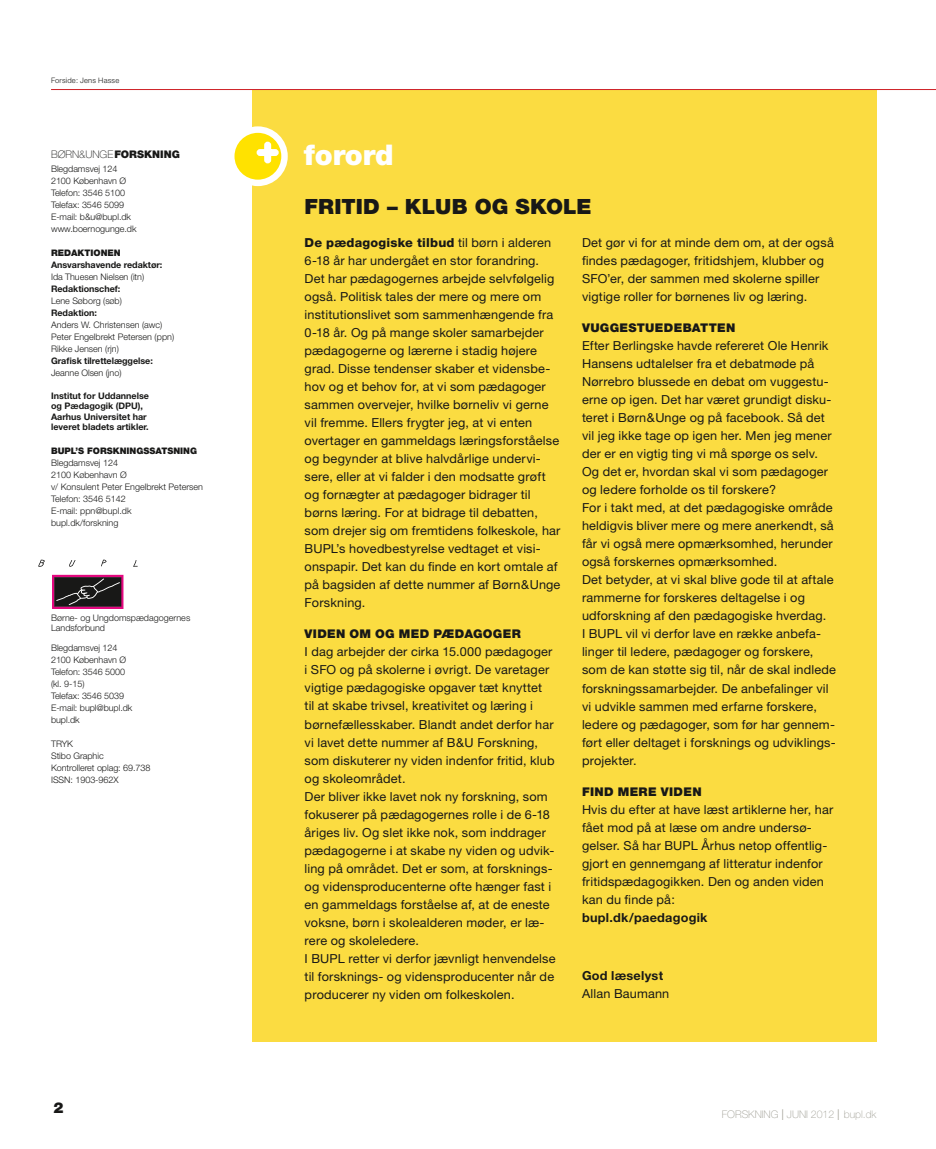
<style>
.page{position:relative;width:936px;height:1149px;background:#fff}
.page>*{position:absolute;margin:0;border:0;box-sizing:border-box;transform-origin:0 0}
.t1{font:900 28.5px "Helvetica Neue";color:#fff}
.t2{font:900 21px "Helvetica Neue";letter-spacing:.005em;color:#181817}
.t3{font:900 15px "Helvetica Neue";color:#181817}
.t4{font:12.45px/18px "Helvetica Neue";letter-spacing:.01em;color:#181817}
.t5{font:700 12.45px "Helvetica Neue";letter-spacing:.02em;color:#181817}
.t6{font:900 12px "Helvetica Neue";letter-spacing:.03em;color:#181817}
.t7{font:100 10.5px "Helvetica Neue";color:#9f9e94}
.t8{font:100 10.5px "Helvetica Neue";color:#181817}
.t9{font:300 9px/12px "Helvetica Neue";letter-spacing:-.005em;color:#181817}
.t10{font:700 9px/10.5px "Helvetica Neue";color:#181817}
.t11{font:900 9px "Helvetica Neue";color:#181817}
.t12{font:300 7.5px "Helvetica Neue";letter-spacing:.025em;color:#181817}
.s1{font-weight:900}
.s2{font-family:"Shuriken Boy";font-weight:400;font-size:30px}
.s3{font-weight:800}
.s4{font-size:15px}
</style>
<div class="page">
<div style="left:252px;top:90px;width:624px;height:951px;background:#fbdc41"></div>
<div style="left:228px;top:126px;width:60px;height:60px;background:#fff;border-radius:50%"></div>
<div style="left:234px;top:133px;width:47px;height:47px;background:#ffe200;border-radius:50%"></div>
<svg style="left:256px;top:140px;width:24px;height:25px"></svg>
<hr style="left:51px;top:89px;width:884px;height:1px;background:#ce2026">
<svg style="left:52px;top:574px;width:71px;height:34px;background:#4a293a"></svg>
<svg style="left:38px;top:559px;width:7px;height:8px"></svg>
<svg style="left:69px;top:560px;width:6px;height:6px"></svg>
<svg style="left:101px;top:559px;width:5px;height:7px"></svg>
<svg style="left:133px;top:560px;width:5px;height:6px"></svg>
<p class="t12" style="left:51px;top:76px;width:70px">Forside: Jens Hasse</p>
<p class="t8" style="left:51px;top:148px;width:130px">BØRN&amp;UNGE<span class="s1">FORSKNING</span></p>
<p class="t9" style="left:51px;top:162px;width:87px">Blegdamsvej 124<br>2100 København Ø<br>Telefon: 3546 5100<br>Telefax: 3546 5099<br>E-mail: b&amp;u@bupl.dk www.boernogunge.dk</p>
<p class="t11" style="left:51px;top:247px;width:8px">REDA</p>
<p class="t11" style="left:78px;top:247px;width:14px">KTIONEN</p>
<p class="t10" style="left:51px;top:259px;width:113px">Ansvarshavende redaktør:</p>
<p class="t9" style="left:51px;top:270px;width:95px">Ida Thuesen Nielsen (itn)</p>
<p class="t10" style="left:51px;top:283px;width:71px">Redaktionschef:</p>
<p class="t9" style="left:51px;top:294px;width:72px">Lene Søborg (søb)</p>
<p class="t10" style="left:51px;top:307px;width:47px">Redaktion:</p>
<p class="t9" style="left:51px;top:318px;width:125px">Anders W. Christensen (awc)<br>Peter Engelbrekt Petersen (ppn)<br>Rikke Jensen (rjn)</p>
<p class="t10" style="left:51px;top:355px;width:103px">Grafisk tilrettelæggelse:</p>
<p class="t9" style="left:51px;top:366px;width:72px">Jeanne Olsen (jno)</p>
<p class="t10" style="left:51px;top:390px;width:99px">Institut for Uddannelse og Pædagogik (DPU),<br>Aarhus Universitet har leveret bladets artikler.</p>
<p class="t11" style="left:51px;top:445px;width:8px">BUPL</p>
<p class="t11" style="left:76px;top:445px;width:123px">’S FORSKNINGSSATSNING</p>
<p class="t9" style="left:51px;top:456px;width:153px">Blegdamsvej 124<br>2100 København Ø<br>v/ Konsulent Peter Engelbrekt Petersen<br>Telefon: 3546 5142<br>E-mail: ppn@bupl.dk<br>bupl.dk/forskning</p>
<p class="t9" style="left:51px;top:612px;width:141px;line-height:10.5px">Børne- og Ungdomspædagogernes<br>Landsforbund</p>
<p class="t9" style="left:51px;top:641px;width:83px">Blegdamsvej 124<br>2100 København Ø<br>Telefon: 3546 5000 (kl. 9-15)<br>Telefax: 3546 5039<br>E-mail: bupl@bupl.dk bupl.dk</p>
<p class="t9" style="left:51px;top:737px;width:101px">TRYK<br>Stibo Graphic<br>Kontrolleret oplag: 69.738<br>ISSN: 1903-962X</p>
<p class="t3" style="left:54px;top:1098px;width:12px">2</p>
<h1 class="t1" style="left:257px;top:137px;width:138px"><span class="s2">+</span> FORORD</h1>
<h2 class="t2" style="left:304px;top:194px;width:288px">FRITID – KLUB OG SKOLE</h2>
<p class="t4" style="left:304px;top:233px;width:257px"><span class="s3">De pædagogiske tilbud</span> til børn i alderen 6-18 år har undergået en stor forandring.<br>Det har pædagogernes arbejde selvfølgelig også. Politisk tales der mere og mere om institutionslivet som sammenhængende fra 0-18 år. Og på mange skoler samarbejder pædagogerne og lærerne i stadig højere grad. Disse tendenser skaber et vidensbe&shy;hov og et behov for, at vi som pædagoger sammen overvejer, hvilke børneliv vi gerne vil fremme. Ellers frygter jeg, at vi enten overtager en gammeldags læringsforståelse og begynder at blive halvdårlige undervi&shy;sere, eller at vi falder i den modsatte grøft og fornægter at pædagoger bidrager til børns læring. For at bidrage til debatten, som drejer sig om fremtidens folkeskole, har BUPL’s hovedbestyrelse vedtaget et visi&shy;onspapir. Det kan du finde en kort omtale af på bagsiden af dette nummer af Børn&amp;Unge Forskning.</p>
<p class="t6" style="left:304px;top:626px;width:218px">VIDEN OM OG MED PÆDAGOGER</p>
<p class="t4" style="left:304px;top:642px;width:252px">I dag arbejder der cirka 15.000 pædagoger i SFO og på skolerne i øvrigt. De varetager vigtige pædagogiske opgaver tæt knyttet<br>til at skabe trivsel, kreativitet og læring i børnefællesskaber. Blandt andet derfor har vi lavet dette nummer af B&amp;U Forskning, som diskuterer ny viden indenfor fritid, klub og skoleområdet.<br>Der bliver ikke lavet nok ny forskning, som fokuserer på pædagogernes rolle i de 6-18 åriges liv. Og slet ikke nok, som inddrager pædagogerne i at skabe ny viden og udvik&shy;ling på området. Det er som, at forsknings&shy;og vidensproducenterne ofte hænger fast i en gammeldags forståelse af, at de eneste voksne, børn i skolealderen møder, er læ&shy;rere og skoleledere.<br>I BUPL retter vi derfor jævnligt henvendelse til forsknings- og vidensproducenter når de producerer ny viden om folkeskolen.</p>
<p class="t4" style="left:582px;top:233px;width:253px">Det gør vi for at minde dem om, at der også findes pædagoger, fritidshjem, klubber og SFO’er, der sammen med skolerne spiller vigtige roller for børnenes liv og læring.</p>
<p class="t6" style="left:582px;top:320px;width:155px">VUGGESTUEDEBATTEN</p>
<p class="t4" style="left:582px;top:336px;width:255px">Efter Berlingske havde refereret Ole Henrik Hansens udtalelser fra et debatmøde på Nørrebro blussede en debat om vuggestu&shy;erne op igen. Det har været grundigt disku&shy;teret i Børn&amp;Unge og på facebook. Så det vil jeg ikke tage op igen her. Men jeg mener der er en vigtig ting vi må spørge os selv.<br>Og det er, hvordan skal vi som pædagoger og ledere forholde os til forskere?<br>For i takt med, at det pædagogiske område heldigvis bliver mere og mere anerkendt, så får vi også mere opmærksomhed, herunder også forskernes opmærksomhed.<br>Det betyder, at vi skal blive gode til at aftale rammerne for forskeres deltagelse i og udforskning af den pædagogiske hverdag.<br>I BUPL vil vi derfor lave en række anbefa&shy;linger til ledere, pædagoger og forskere, som de kan støtte sig til, når de skal indlede forskningssamarbejder. De anbefalinger vil vi udvikle sammen med erfarne forskere, ledere og pædagoger, som før har gennem&shy;ført eller deltaget i forsknings og udviklings&shy;projekter.</p>
<p class="t6" style="left:582px;top:783px;width:121px">FIND MERE VIDEN</p>
<p class="t4" style="left:582px;top:799px;width:253px">Hvis du efter at have læst artiklerne her, har fået mod på at læse om andre undersø&shy;gelser. Så har BUPL Århus netop offentlig&shy;gjort en gennemgang af litteratur indenfor fritidspædagogikken. Den og anden viden kan du finde på:</p>
<p class="t5" style="left:582px;top:909px;width:127px">bupl.dk/paedagogik</p>
<p class="t5" style="left:582px;top:967px;width:83px">God læselyst</p>
<p class="t4" style="left:582px;top:984px;width:89px">Allan Baumann</p>
<p class="t7" style="left:721px;top:1107px;width:156px">FORSKNING <span class="s4">I</span> JUNI 2012 <span class="s4">I</span> BUPL.DK</p>
</div>
